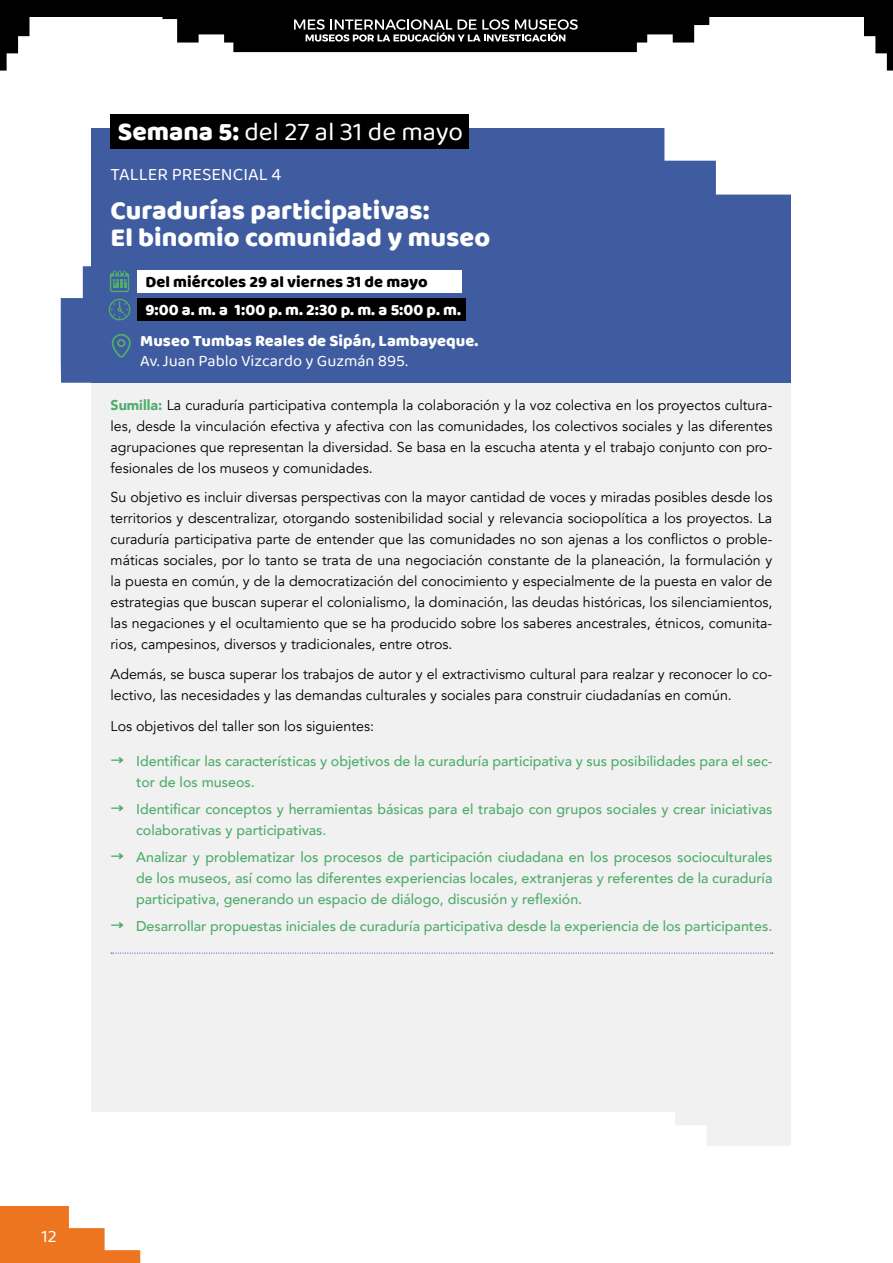
<style>
.page{position:relative;width:893px;height:1263px;background:#fff}
.page>*{position:absolute;margin:0;border:0;box-sizing:border-box;transform-origin:0 0}
.t1{font:27px/27px "Baloo";color:#fff}
.t2{font:26.4px "Baloo 2";color:#fff}
.t3{font:18px "Baloo 2";color:#fff}
.t4{font:16.35px "Baloo";color:#fff}
.t5{font:16.35px "Baloo 2";color:#fff}
.t6{font:16.35px "Baloo";color:#000}
.t7{font:14.25px/21px "Avenir";color:#000;text-align:justify}
.t8{font:500 14.25px/21px "Avenir";color:#4fad6b}
.s1{font-family:"Baloo"}
.s2{font-weight:900;color:#4fad6b}
.s3{font-family:"Baloo 2";font-weight:400;font-size:19.5px}
</style>
<div class="page">
<svg style="left:0;top:1206px;width:140px;height:57px"></svg>
<svg style="left:162px;top:17px;width:547px;height:35px"></svg>
<div style="left:0;top:0;width:893px;height:17px;background:#000"></div>
<svg style="left:0;top:17px;width:29px;height:54px"></svg>
<svg style="left:864px;top:17px;width:29px;height:54px"></svg>
<div style="left:91px;top:350px;width:700px;height:761px;background:#f1f1f1"></div>
<div style="left:91px;top:128px;width:700px;height:255px;background:#405ca1"></div>
<div style="left:111px;top:114px;width:358px;height:35px;background:#000"></div>
<svg style="left:111px;top:952px;width:662px;height:2px"></svg>
<svg style="left:61px;top:266px;width:405px;height:117px"></svg>
<svg style="left:664px;top:128px;width:127px;height:67px"></svg>
<svg style="left:643px;top:1111px;width:148px;height:35px"></svg>
<h2 class="t2" style="left:118px;top:113px;width:347px"><span class="s1">Semana 5:</span> del 27 al 31 de mayo</h2>
<p class="t3" style="left:111px;top:162px;width:172px">TALLER PRESENCIAL 4</p>
<h1 class="t1" style="left:111px;top:196px;width:381px">Curadurías participativas:<br>El binomio comunidad y museo</h1>
<p class="t6" style="left:145px;top:272px;width:284px">Del miércoles 29 al viernes 31 de mayo</p>
<p class="t4" style="left:145px;top:300px;width:317px">9:00 a. m. a 1:00 p. m. 2:30 p. m. a 5:00 p. m.</p>
<p class="t4" style="left:140px;top:331px;width:339px">Museo Tumbas Reales de Sipán, Lambayeque.</p>
<p class="t5" style="left:140px;top:349px;width:269px">Av. Juan Pablo Vizcardo y Guzmán 895.</p>
<p class="t7" style="left:111px;top:394px;width:663px"><span class="s2">Sumilla:</span> La curaduría participativa contempla la colaboración y la voz colectiva en los proyectos cultura&shy;les, desde la vinculación efectiva y afectiva con las comunidades, los colectivos sociales y las diferentes agrupaciones que representan la diversidad. Se basa en la escucha atenta y el trabajo conjunto con pro&shy;fesionales de los museos y comunidades.</p>
<p class="t7" style="left:111px;top:487px;width:663px">Su objetivo es incluir diversas perspectivas con la mayor cantidad de voces y miradas posibles desde los territorios y descentralizar, otorgando sostenibilidad social y relevancia sociopolítica a los proyectos. La curaduría participativa parte de entender que las comunidades no son ajenas a los conflictos o proble&shy;máticas sociales, por lo tanto se trata de una negociación constante de la planeación, la formulación y la puesta en común, y de la democratización del conocimiento y especialmente de la puesta en valor de estrategias que buscan superar el colonialismo, la dominación, las deudas históricas, los silenciamientos, las negaciones y el ocultamiento que se ha producido sobre los saberes ancestrales, étnicos, comunita&shy;rios, campesinos, diversos y tradicionales, entre otros.</p>
<p class="t7" style="left:111px;top:663px;width:663px">Además, se busca superar los trabajos de autor y el extractivismo cultural para realzar y reconocer lo co&shy;lectivo, las necesidades y las demandas culturales y sociales para construir ciudadanías en común.</p>
<p class="t7" style="left:111px;top:715px;width:265px">Los objetivos del taller son los siguientes:</p>
<p class="t8" style="left:136px;top:750px;width:638px;text-indent:-26px"><span class="s3">→</span> Identificar las características y objetivos de la curaduría participativa y sus posibilidades para el sec&shy;tor de los museos.</p>
<p class="t8" style="left:136px;top:798px;width:638px;text-indent:-25px"><span class="s3">→</span> Identificar conceptos y herramientas básicas para el trabajo con grupos sociales y crear iniciativas colaborativas y participativas.</p>
<p class="t8" style="left:136px;top:846px;width:638px;text-align:justify;text-indent:-26px"><span class="s3">→</span> Analizar y problematizar los procesos de participación ciudadana en los procesos socioculturales de los museos, así como las diferentes experiencias locales, extranjeras y referentes de la curaduría participativa, generando un espacio de diálogo, discusión y reflexión.</p>
<p class="t8" style="left:111px;top:915px;width:663px"><span class="s3">→</span> Desarrollar propuestas iniciales de curaduría participativa desde la experiencia de los participantes.</p>
<p class="t3" style="left:41px;top:1224px;width:17px">12</p>
</div>
